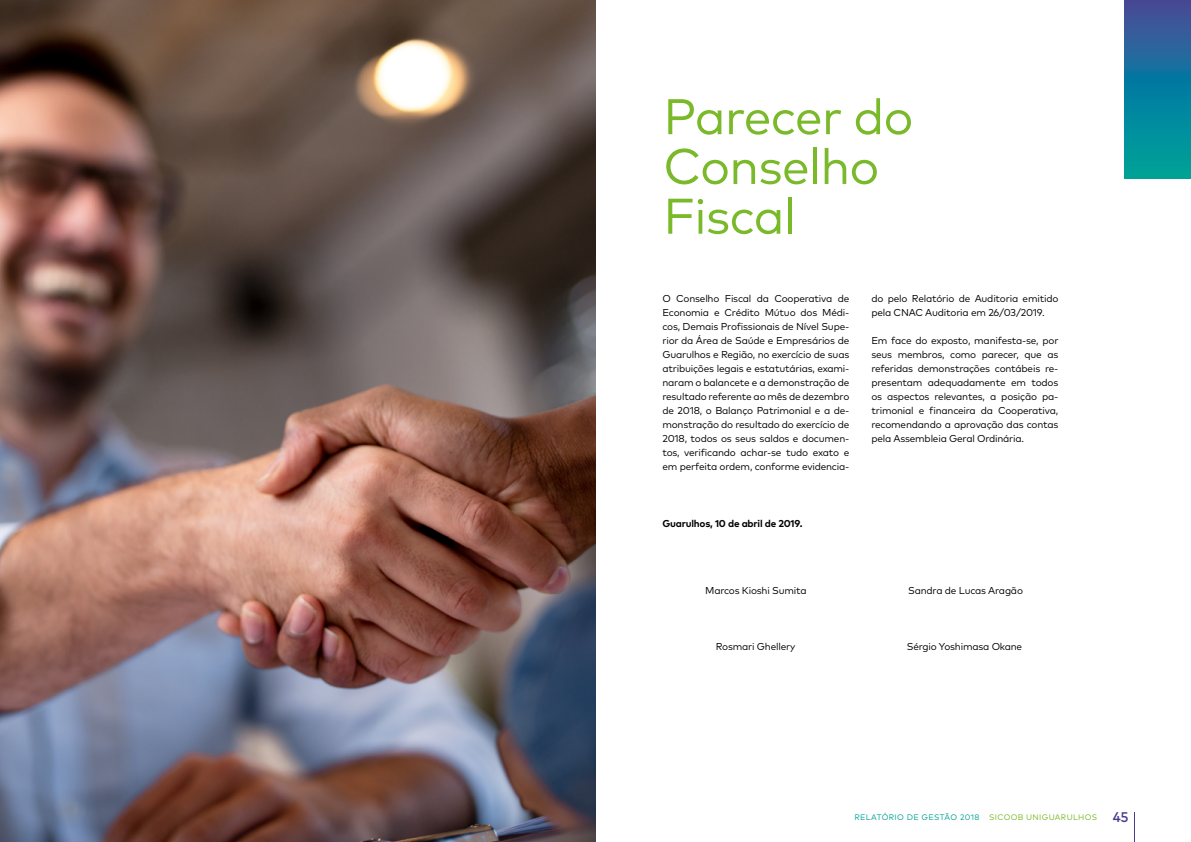
<style>
.page{position:relative;width:1191px;height:842px;background:#fff}
.page>*{position:absolute;margin:0;border:0;box-sizing:border-box;transform-origin:0 0}
.t1{font:50px/49.8px "Mark Pro";letter-spacing:-.02em;color:#7ab929}
.t2{font:10px/14px "Mark Pro";letter-spacing:-.02em;color:#000;text-align:justify}
.t3{font:700 10px "Mark Pro";letter-spacing:-.02em;color:#000}
.t4{font:8px "Mark Pro";letter-spacing:.04em;color:#00a295}
.s1{color:#7ab929}
.s2{font-weight:500;font-size:14px;color:#4c3c90}
</style>
<div class="page">
<svg style="left:1124px;top:0;width:67px;height:178px;background:#14799c"></svg>
<img style="left:0;top:0;width:595px;height:842px">
<hr style="left:1134px;top:812px;width:1px;height:30px;background:#4c3c90">
<h1 class="t1" style="left:663px;top:88px;width:252px">Parecer do<br>Conselho<br>Fiscal</h1>
<p class="t2" style="left:662px;top:291px;width:188px">O Conselho Fiscal da Cooperativa de Economia e Crédito Mútuo dos Médi&shy;cos, Demais Profissionais de Nível Supe&shy;rior da Área de Saúde e Empresários de Guarulhos e Região, no exercício de suas atribuições legais e estatutárias, exami&shy;naram o balancete e a demonstração de resultado referente ao mês de dezembro de 2018, o Balanço Patrimonial e a de&shy;monstração do resultado do exercício de 2018, todos os seus saldos e documen&shy;tos, verificando achar-se tudo exato e em perfeita ordem, conforme evidencia-</p>
<p class="t3" style="left:662px;top:516px;width:142px">Guarulhos, 10 de abril de 2019.</p>
<p class="t2" style="left:871px;top:291px;width:188px">do pelo Relatório de Auditoria emitido pela CNAC Auditoria em 26/03/2019.</p>
<p class="t2" style="left:871px;top:333px;width:189px">Em face do exposto, manifesta-se, por seus membros, como parecer, que as referidas demonstrações contábeis re&shy;presentam adequadamente em todos os aspectos relevantes, a posição pa&shy;trimonial e financeira da Cooperativa, recomendando a aprovação das contas pela Assembleia Geral Ordinária.</p>
<p class="t2" style="left:705px;top:583px;width:103px">Marcos Kioshi Sumita</p>
<p class="t2" style="left:908px;top:583px;width:116px">Sandra de Lucas Aragão</p>
<p class="t2" style="left:716px;top:639px;width:81px">Rosmari Ghellery</p>
<p class="t2" style="left:907px;top:639px;width:117px">Sérgio Yoshimasa Okane</p>
<p class="t4" style="left:854px;top:811px;width:276px">RELATÓRIO DE GESTÃO 2018 <span class="s1">SICOOB UNIGUARULHOS</span> <span class="s2">45</span></p>
</div>
